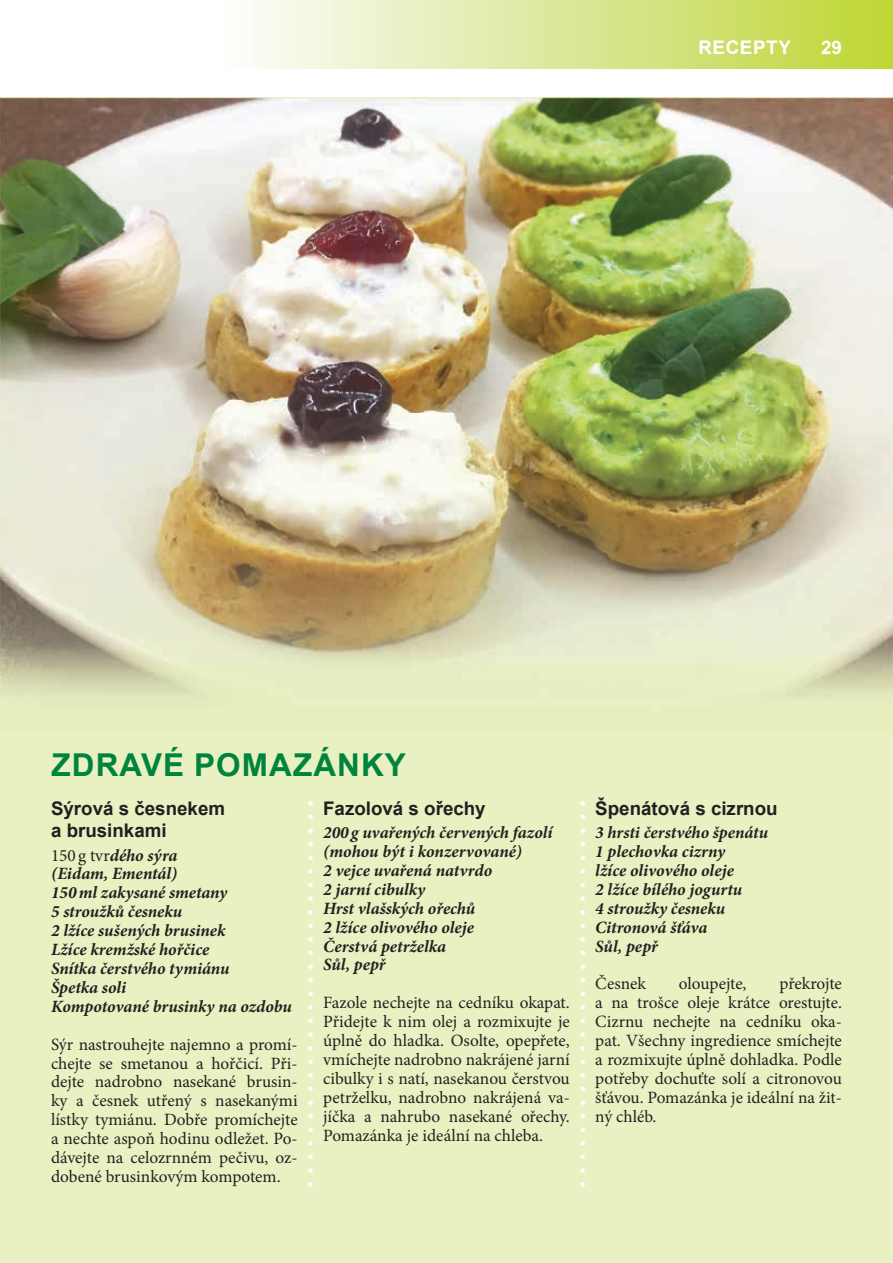
<style>
.page{position:relative;width:893px;height:1263px;background:#fff}
.page>*{position:absolute;margin:0;border:0;box-sizing:border-box;transform-origin:0 0}
.t1{font:700 31.5px "Arial";letter-spacing:.035em;color:#00843d}
.t2{font:700 18.75px/22.5px "Arial";color:#231f20}
.t3{font:700 18.75px "Arial";letter-spacing:.035em;color:#fff}
.t4{font:17.25px/18.9px "Minion Pro";color:#231f20;text-align:justify}
.t5{font:italic 700 17.25px/18.9px "Minion Pro";letter-spacing:-.005em;color:#231f20}
.s1{font-weight:400;font-style:normal}
</style>
<div class="page">
<div style="left:225px;top:0;width:668px;height:68px;background:linear-gradient(to right,#fcfdfd,#bfd437)"></div>
<div style="left:0;top:98px;width:893px;height:1165px;background:#e9f0c1"></div>
<svg style="left:580px;top:801px;width:5px;height:385px"></svg>
<svg style="left:308px;top:801px;width:5px;height:385px"></svg>
<img style="left:0;top:98px;width:893px;height:600px">
<p class="t3" style="left:698px;top:34px;width:94px">RECEPTY</p>
<p class="t3" style="left:821px;top:34px;width:22px">29</p>
<h1 class="t1" style="left:52px;top:743px;width:356px">ZDRAVÉ POMAZÁNKY</h1>
<p class="t2" style="left:51px;top:797px;width:176px">Sýrová s česnekem a brusinkami</p>
<p class="t5" style="left:51px;top:845px;width:242px"><span class="s1">150 g tvr</span>dého sýra<br>(Eidam, Ementál)<br>150 ml zakysané smetany<br>5 stroužků česneku<br>2 lžíce sušených brusinek<br>Lžíce kremžské hořčice<br>Snítka čerstvého tymiánu<br>Špetka soli<br>Kompotované brusinky na ozdobu</p>
<p class="t4" style="left:51px;top:1035px;width:248px">Sýr nastrouhejte najemno a promí&shy;chejte se smetanou a hořčicí. Při&shy;dejte nadrobno nasekané brusin&shy;ky a česnek utřený s nasekanými lístky tymiánu. Dobře promíchejte a nechte aspoň hodinu odležet. Po&shy;dávejte na celozrnném pečivu, oz&shy;dobené brusinkovým kompotem.</p>
<p class="t2" style="left:323px;top:797px;width:164px">Fazolová s ořechy</p>
<p class="t5" style="left:323px;top:823px;width:231px">200 g uvařených červených fazolí (mohou být i konzervované)<br>2 vejce uvařená natvrdo<br>2 jarní cibulky<br>Hrst vlašských ořechů<br>2 lžíce olivového oleje<br>Čerstvá petrželka<br>Sůl, pepř</p>
<p class="t4" style="left:323px;top:993px;width:248px">Fazole nechejte na cedníku okapat.<br>Přidejte k nim olej a rozmixujte je úplně do hladka. Osolte, opepřete, vmíchejte nadrobno nakrájené jarní cibulky i s natí, nasekanou čerstvou petrželku, nadrobno nakrájená va&shy;jíčka a nahrubo nasekané ořechy.<br>Pomazánka je ideální na chleba.</p>
<p class="t2" style="left:595px;top:797px;width:184px">Špenátová s cizrnou</p>
<p class="t5" style="left:595px;top:823px;width:174px">3 hrsti čerstvého špenátu<br>1 plechovka cizrny<br>lžíce olivového oleje<br>2 lžíce bílého jogurtu<br>4 stroužky česneku<br>Citronová šťáva<br>Sůl, pepř</p>
<p class="t4" style="left:595px;top:974px;width:52px">Česnek</p>
<p class="t4" style="left:679px;top:974px;width:69px">oloupejte,</p>
<p class="t4" style="left:595px;top:974px;width:248px;text-indent:184px">překrojte a na trošce oleje krátce orestujte.<br>Cizrnu nechejte na cedníku oka&shy;pat. Všechny ingredience smíchejte a rozmixujte úplně dohladka. Podle potřeby dochuťte solí a citronovou šťávou. Pomazánka je ideální na žit&shy;ný chléb.</p>
</div>
